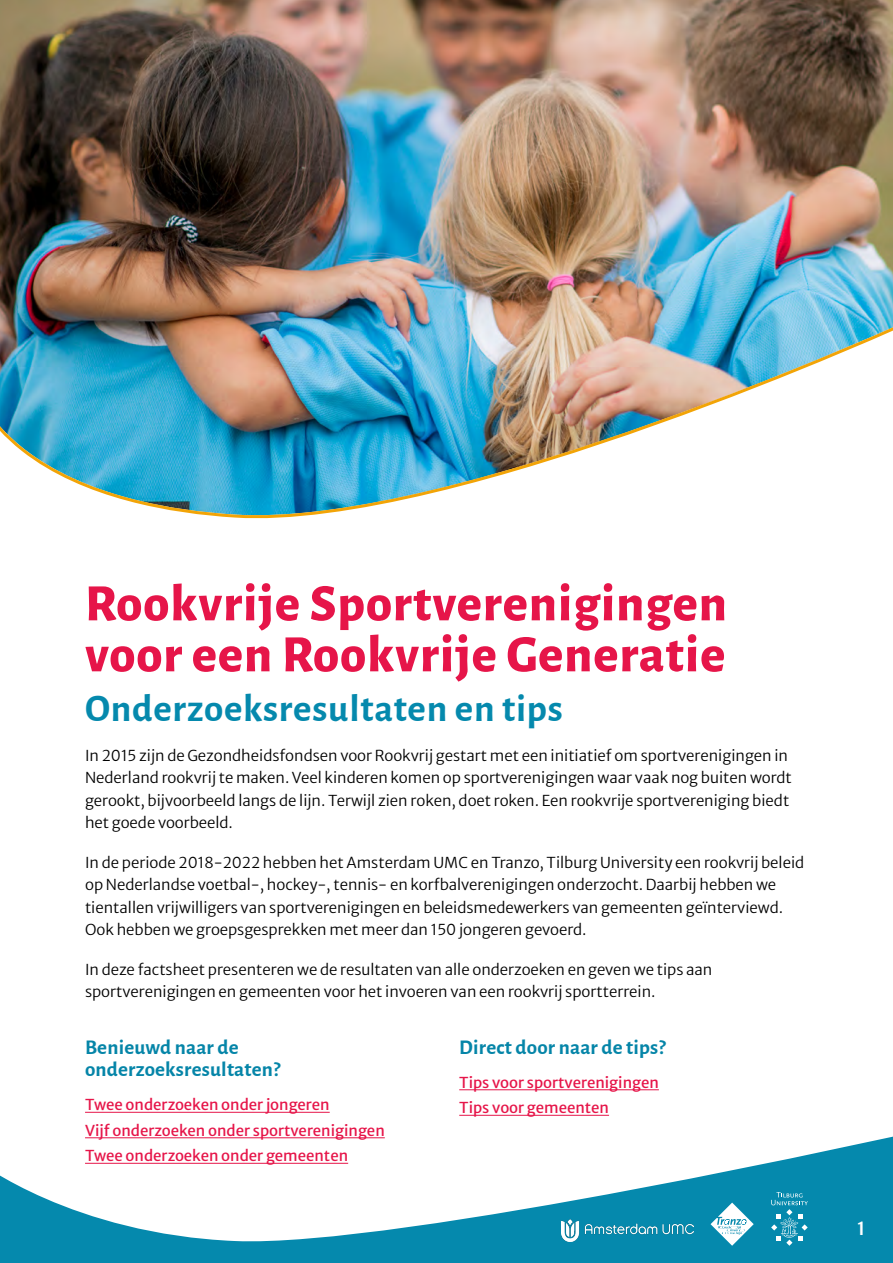
<style>
.page{position:relative;width:893px;height:1263px;background:#fff}
.page>*{position:absolute;margin:0;border:0;box-sizing:border-box;transform-origin:0 0}
.t1{font:800 52.5px/51px "Alegreya Sans";letter-spacing:.02em;color:#e61549}
.t2{font:700 39px "Alegreya Sans";letter-spacing:.02em;color:#0589ad}
.t3{font:700 21px/22.5px "Alegreya Sans";letter-spacing:.01em;color:#0585a8}
.t4{font:500 18px "Merriweather Sans";color:#fff}
.t5{font:300 15px/22.5px "Merriweather Sans";color:#000}
.t6{font:15px/25.5px "Merriweather Sans";color:#e61549}
</style>
<div class="page">
<svg style="left:0;top:1136px;width:893px;height:127px"></svg>
<svg style="left:710px;top:1202px;width:44px;height:44px"></svg>
<svg style="left:771px;top:1192px;width:37px;height:54px;background:#309dbb"></svg>
<img style="left:561px;top:1219px;width:132px;height:23px">
<img style="left:0;top:0;width:893px;height:519px">
<hr style="left:85px;top:1112px;width:245px;height:1px;background:#e61549">
<hr style="left:85px;top:1137px;width:300px;height:1px;background:#e61549">
<hr style="left:85px;top:1163px;width:263px;height:1px;background:#e61549">
<hr style="left:459px;top:1089px;width:200px;height:1px;background:#e61549">
<hr style="left:459px;top:1115px;width:150px;height:1px;background:#e61549">
<h1 class="t1" style="left:85px;top:574px;width:643px">Rookvrije Sportverenigingen voor een Rookvrije Generatie</h1>
<h2 class="t2" style="left:85px;top:680px;width:479px">Onderzoeksresultaten en tips</h2>
<p class="t5" style="left:85px;top:742px;width:708px">In 2015 zijn de Gezondheidsfondsen voor Rookvrij gestart met een initiatief om sportverenigingen in Nederland rookvrij te maken. Veel kinderen komen op sportverenigingen waar vaak nog buiten wordt gerookt, bijvoorbeeld langs de lijn. Terwijl zien roken, doet roken. Een rookvrije sportvereniging biedt het goede voorbeeld.</p>
<p class="t5" style="left:85px;top:849px;width:721px">In de periode 2018-2022 hebben het Amsterdam UMC en Tranzo, Tilburg University een rookvrij beleid op Nederlandse voetbal-, hockey-, tennis- en korfbalverenigingen onderzocht. Daarbij hebben we tientallen vrijwilligers van sportverenigingen en beleidsmedewerkers van gemeenten geïnterviewd.<br>Ook hebben we groepsgesprekken met meer dan 150 jongeren gevoerd.</p>
<p class="t5" style="left:85px;top:956px;width:629px">In deze factsheet presenteren we de resultaten van alle onderzoeken en geven we tips aan sportverenigingen en gemeenten voor het invoeren van een rookvrij sportterrein.</p>
<h3 class="t3" style="left:85px;top:1034px;width:197px">Benieuwd naar de onderzoeksresultaten?</h3>
<p class="t6" style="left:85px;top:1090px;width:301px">Twee onderzoeken onder jongeren<br>Vijf onderzoeken onder sportverenigingen<br>Twee onderzoeken onder gemeenten</p>
<h3 class="t3" style="left:459px;top:1034px;width:208px">Direct door naar de tips?</h3>
<p class="t6" style="left:459px;top:1068px;width:201px">Tips voor sportverenigingen<br>Tips voor gemeenten</p>
<p class="t4" style="left:857px;top:1213px;width:10px">1</p>
</div>
